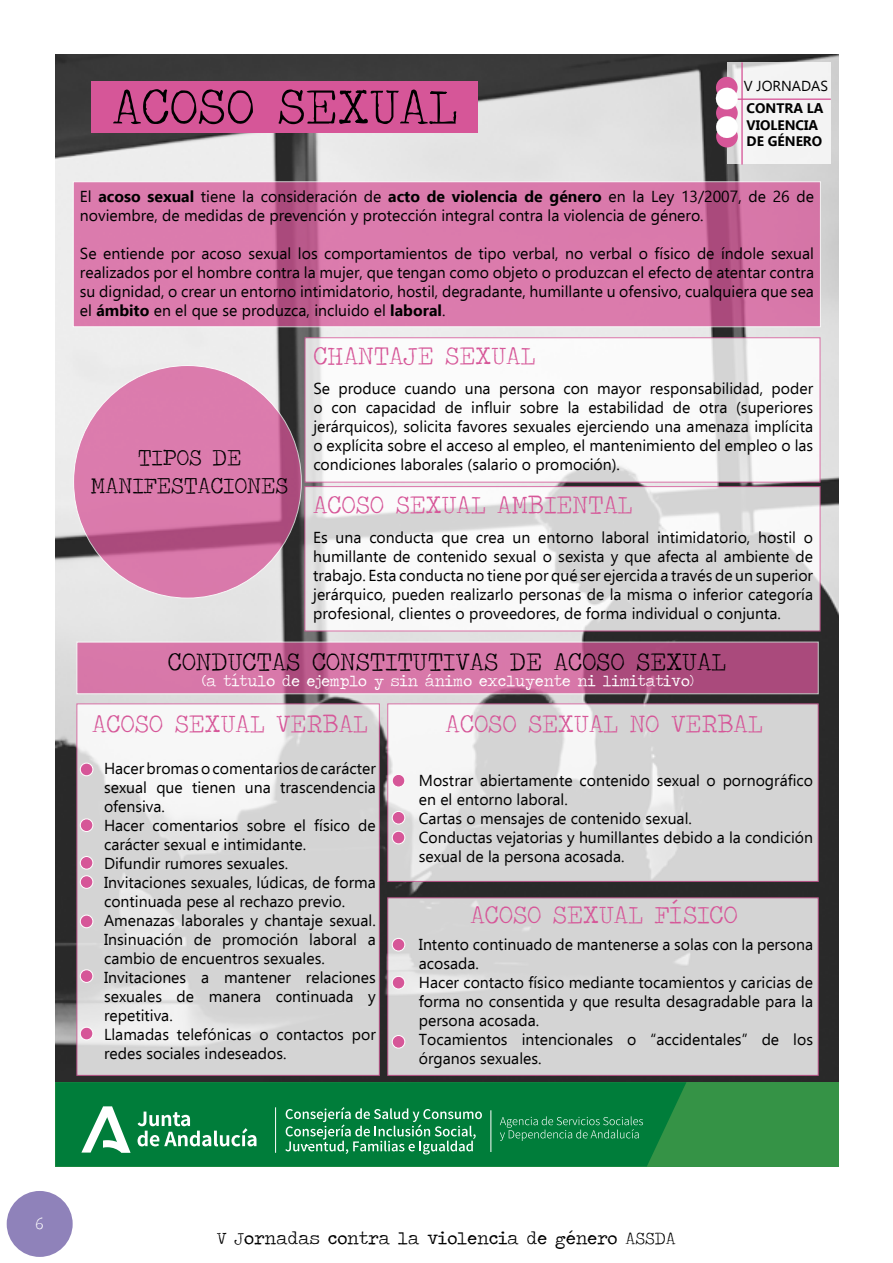
<style>
.page{position:relative;width:893px;height:1263px;background:#fff}
.page>*{position:absolute;margin:0;border:0;box-sizing:border-box;transform-origin:0 0}
.t1{font:52.8px "Traveling Typewriter";color:#000}
.t2{font:26.4px "Traveling Typewriter";color:#d65698}
.t3{font:26.4px "Traveling Typewriter";color:#000}
.t4{font:23.85px/28.5px "Traveling Typewriter";color:#000;text-align:center}
.t5{font:18px "Traveling Typewriter";color:#000}
.t6{font:18px "Traveling Typewriter";color:#fff}
.t7{font:15.9px/19px "Ebrima";color:#000;text-align:justify}
.t8{font:15.9px "Traveling Typewriter";color:#fff}
.t9{font:14.4px "Ebrima";color:#000}
.t10{font:700 13.8px/16.5px "Ebrima";color:#000}
.s1{font-weight:700}
</style>
<div class="page">
<div style="left:7px;top:1191px;width:66px;height:66px;background:#8f82ba;border-radius:50%"></div>
<img style="left:55px;top:54px;width:784px;height:1028px">
<div style="left:92px;top:81px;width:386px;height:51px;background:#d65698"></div>
<div style="left:305px;top:337px;width:515px;height:145px;background:#fff"></div>
<svg style="left:73px;top:181px;width:748px;height:146px;background:#d677a8"></svg>
<svg style="left:77px;top:642px;width:741px;height:52px;background:#c76a9a"></svg>
<svg style="left:77px;top:703px;width:303px;height:373px;fill:#d4d4d4"></svg>
<svg style="left:74px;top:365px;width:227px;height:233px;background:#d374a5"></svg>
<svg style="left:305px;top:486px;width:515px;height:145px;fill:#dbdada"></svg>
<svg style="left:387px;top:703px;width:431px;height:179px;background:#d9d8d8"></svg>
<div style="left:387px;top:897px;width:431px;height:179px;background:#d4d4d4;border:1px solid #d65698"></div>
<div style="left:55px;top:1082px;width:784px;height:84px;background:#359346"></div>
<svg style="left:55px;top:1082px;width:631px;height:84px;background:#037e3a"></svg>
<svg style="left:500px;top:1116px;width:143px;height:25px;background:#1f8d52"></svg>
<svg style="left:285px;top:1107px;width:197px;height:47px;background:#339761"></svg>
<svg style="left:138px;top:1111px;width:118px;height:35px;background:#409d6b"></svg>
<svg style="left:81px;top:1106px;width:49px;height:46px;background:#66b189"></svg>
<hr style="left:275px;top:1107px;width:1px;height:46px;background:#fff">
<hr style="left:490px;top:1110px;width:1px;height:42px;background:#fff">
<div style="left:80px;top:763px;width:13px;height:13px;background:#d65698;border-radius:50%"></div>
<div style="left:80px;top:763px;width:13px;height:13px;border:1px solid #fff;border-radius:50%"></div>
<div style="left:80px;top:819px;width:13px;height:12px;background:#d65698;border-radius:50%"></div>
<div style="left:80px;top:818px;width:13px;height:14px;border:1px solid #fff;border-radius:50%"></div>
<div style="left:80px;top:856px;width:13px;height:13px;background:#d65698;border-radius:50%"></div>
<div style="left:80px;top:856px;width:13px;height:13px;border:1px solid #fff;border-radius:50%"></div>
<div style="left:80px;top:876px;width:13px;height:12px;background:#d65698;border-radius:50%"></div>
<div style="left:80px;top:875px;width:13px;height:14px;border:1px solid #fff;border-radius:50%"></div>
<div style="left:80px;top:915px;width:13px;height:13px;background:#d65698;border-radius:50%"></div>
<div style="left:80px;top:915px;width:13px;height:13px;border:1px solid #fff;border-radius:50%"></div>
<div style="left:80px;top:970px;width:13px;height:12px;background:#d65698;border-radius:50%"></div>
<div style="left:80px;top:969px;width:13px;height:14px;border:1px solid #fff;border-radius:50%"></div>
<div style="left:80px;top:1027px;width:13px;height:13px;background:#d65698;border-radius:50%"></div>
<div style="left:80px;top:1027px;width:13px;height:13px;border:1px solid #fff;border-radius:50%"></div>
<div style="left:392px;top:774px;width:13px;height:13px;background:#d65698;border-radius:50%"></div>
<div style="left:392px;top:774px;width:13px;height:13px;border:1px solid #fff;border-radius:50%"></div>
<div style="left:392px;top:811px;width:13px;height:13px;background:#d65698;border-radius:50%"></div>
<div style="left:392px;top:811px;width:13px;height:13px;border:1px solid #fff;border-radius:50%"></div>
<div style="left:392px;top:831px;width:13px;height:13px;background:#d65698;border-radius:50%"></div>
<div style="left:392px;top:831px;width:13px;height:13px;border:1px solid #fff;border-radius:50%"></div>
<div style="left:392px;top:938px;width:13px;height:13px;background:#d65698;border-radius:50%"></div>
<div style="left:392px;top:938px;width:13px;height:13px;border:1px solid #fff;border-radius:50%"></div>
<div style="left:392px;top:976px;width:13px;height:13px;background:#d65698;border-radius:50%"></div>
<div style="left:392px;top:976px;width:13px;height:13px;border:1px solid #fff;border-radius:50%"></div>
<div style="left:392px;top:1035px;width:13px;height:13px;background:#d65698;border-radius:50%"></div>
<div style="left:392px;top:1035px;width:13px;height:13px;border:1px solid #fff;border-radius:50%"></div>
<div style="left:727px;top:63px;width:103px;height:101px;background:#f3f3f3"></div>
<hr style="left:717px;top:99px;width:114px;height:1px;background:#d65698">
<div style="left:716px;top:77px;width:22px;height:22px;background:#d65698;border-radius:50%"></div>
<div style="left:716px;top:126px;width:22px;height:21px;background:#d65698;border-radius:50%"></div>
<hr style="left:741px;top:62px;width:2px;height:103px;background:#d65698">
<svg style="left:715px;top:86px;width:23px;height:53px"></svg>
<h1 class="t1" style="left:113px;top:72px;width:346px">ACOSO SEXUAL</h1>
<p class="t9" style="left:744px;top:75px;width:86px">V JORNADAS</p>
<p class="t10" style="left:746px;top:99px;width:78px">CONTRA LA<br>VIOLENCIA<br>DE GÉNERO</p>
<p class="t7" style="left:80px;top:186px;width:735px">El <span class="s1">acoso sexual</span> tiene la consideración de <span class="s1">acto de violencia de género</span> en la Ley 13/2007, de 26 de noviembre, de medidas de prevención y protección integral contra la violencia de género.</p>
<p class="t7" style="left:80px;top:243px;width:736px">Se entiende por acoso sexual los comportamientos de tipo verbal, no verbal o físico de índole sexual realizados por el hombre contra la mujer, que tengan como objeto o produzcan el efecto de atentar contra su dignidad, o crear un entorno intimidatorio, hostil, degradante, humillante u ofensivo, cualquiera que sea el <span class="s1">ámbito</span> en el que se produzca, incluido el <span class="s1">laboral</span>.</p>
<h3 class="t4" style="left:91px;top:442px;width:199px">TIPOS DE<br>MANIFESTACIONES</h3>
<h2 class="t2" style="left:313px;top:338px;width:223px">CHANTAJE SEXUAL</h2>
<p class="t7" style="left:313px;top:378px;width:501px">Se produce cuando una persona con mayor responsabilidad, poder o con capacidad de influir sobre la estabilidad de otra (superiores jerárquicos), solicita favores sexuales ejerciendo una amenaza implícita o explícita sobre el acceso al empleo, el mantenimiento del empleo o las condiciones laborales (salario o promoción).</p>
<h2 class="t2" style="left:313px;top:487px;width:321px">ACOSO SEXUAL AMBIENTAL</h2>
<p class="t7" style="left:313px;top:527px;width:501px">Es una conducta que crea un entorno laboral intimidatorio, hostil o humillante de contenido sexual o sexista y que afecta al ambiente de trabajo. Esta conducta no tiene por qué ser ejercida a través de un superior jerárquico, pueden realizarlo personas de la misma o inferior categoría profesional, clientes o proveedores, de forma individual o conjunta.</p>
<h2 class="t3" style="left:168px;top:644px;width:560px">CONDUCTAS CONSTITUTIVAS DE ACOSO SEXUAL</h2>
<p class="t8" style="left:202px;top:670px;width:493px">(a título de ejemplo y sin ánimo excluyente ni limitativo)</p>
<h2 class="t2" style="left:92px;top:706px;width:277px">ACOSO SEXUAL VERBAL</h2>
<p class="t7" style="left:104px;top:758px;width:273px;text-indent:-24px">• Hacer bromas o comentarios de carácter sexual que tienen una trascendencia ofensiva.</p>
<p class="t7" style="left:104px;top:815px;width:273px;text-indent:-24px">• Hacer comentarios sobre el físico de carácter sexual e intimidante.</p>
<p class="t7" style="left:80px;top:853px;width:209px">• Difundir rumores sexuales.</p>
<p class="t7" style="left:80px;top:872px;width:297px;text-align:center">• Invitaciones sexuales, lúdicas, de forma continuada pese al rechazo previo.</p>
<p class="t7" style="left:104px;top:910px;width:273px;text-indent:-24px">• Amenazas laborales y chantaje sexual.<br>Insinuación de promoción laboral a cambio de encuentros sexuales.</p>
<p class="t7" style="left:104px;top:967px;width:273px;text-indent:-24px">• Invitaciones a mantener relaciones sexuales de manera continuada y repetitiva.</p>
<p class="t7" style="left:104px;top:1024px;width:273px;text-indent:-24px">• Llamadas telefónicas o contactos por redes sociales indeseados.</p>
<h2 class="t2" style="left:446px;top:706px;width:318px">ACOSO SEXUAL NO VERBAL</h2>
<p class="t7" style="left:419px;top:770px;width:396px;text-indent:-24px">• Mostrar abiertamente contenido sexual o pornográfico en el entorno laboral.</p>
<p class="t7" style="left:395px;top:808px;width:298px">• Cartas o mensajes de contenido sexual.</p>
<p class="t7" style="left:419px;top:827px;width:396px;text-indent:-24px">• Conductas vejatorias y humillantes debido a la condición sexual de la persona acosada.</p>
<h2 class="t2" style="left:470px;top:897px;width:269px">ACOSO SEXUAL FÍSICO</h2>
<p class="t7" style="left:419px;top:934px;width:396px;text-indent:-24px">• Intento continuado de mantenerse a solas con la persona acosada.</p>
<p class="t7" style="left:419px;top:972px;width:396px;text-indent:-24px">• Hacer contacto físico mediante tocamientos y caricias de forma no consentida y que resulta desagradable para la persona acosada.</p>
<p class="t7" style="left:419px;top:1029px;width:396px;text-indent:-24px">• Tocamientos intencionales o “accidentales” de los órganos sexuales.</p>
<p class="t6" style="left:36px;top:1212px;width:9px">6</p>
<p class="t5" style="left:217px;top:1226px;width:460px">V Jornadas contra la violencia de género ASSDA</p>
</div>
